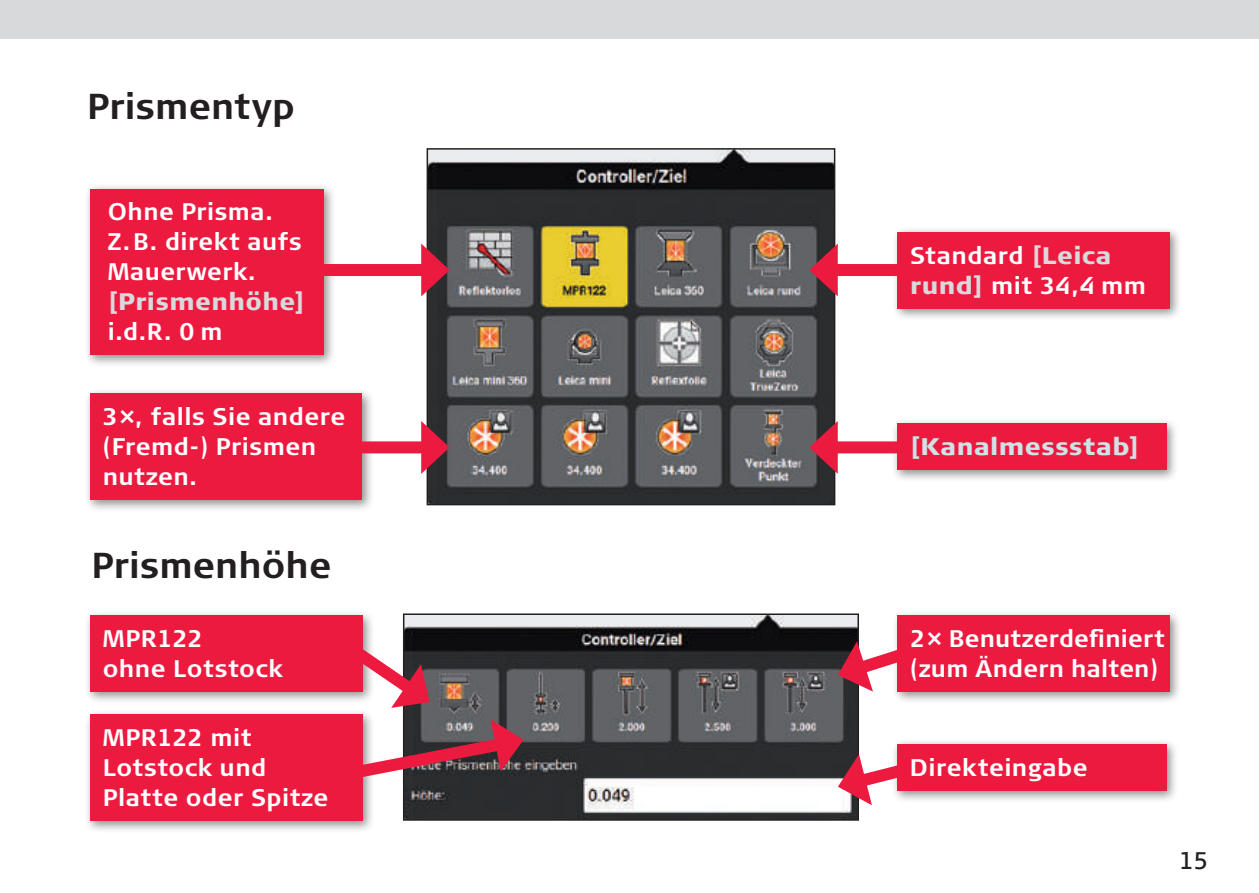
<style>
.page{position:relative;width:1259px;height:893px;background:#fff}
.page>*{position:absolute;margin:0;border:0;box-sizing:border-box;transform-origin:0 0}
.t1{font:700 36px "Signa Column";letter-spacing:.005em;color:#231f20}
.t2{font:700 24px/30px "Signa Column";letter-spacing:.02em;color:#fff}
.t3{font:900 24px "Signa Column";letter-spacing:.02em;color:#cee3e6}
.t4{font:900 24px "Signa Column";letter-spacing:.02em;color:#d8d9db}
.t5{font:24px "Signa Column";color:#231f20}
.s1{font-family:"Signa Caps"}
.s2{font-weight:900;color:#d8d9db}
</style>
<div class="page">
<div style="left:0;top:0;width:1259px;height:38px;background:#d8d9db"></div>
<img style="left:429px;top:151px;width:403px;height:351px">
<div style="left:426px;top:148px;width:409px;height:357px;border:2px solid #231f20"></div>
<img style="left:406px;top:616px;width:450px;height:202px">
<div style="left:403px;top:613px;width:456px;height:208px;border:2px solid #231f20"></div>
<div style="left:84px;top:183px;width:252px;height:185px;background:#231f20;opacity:.5"></div>
<div style="left:90px;top:189px;width:233px;height:166px;background:#ed1a40"></div>
<div style="left:84px;top:388px;width:290px;height:125px;background:#231f20;opacity:.5"></div>
<div style="left:90px;top:394px;width:271px;height:106px;background:#ed1a40"></div>
<div style="left:891px;top:226px;width:291px;height:95px;background:#231f20;opacity:.5"></div>
<div style="left:897px;top:232px;width:272px;height:76px;background:#ed1a40"></div>
<div style="left:891px;top:609px;width:291px;height:95px;background:#231f20;opacity:.5"></div>
<div style="left:897px;top:615px;width:272px;height:77px;background:#ed1a40"></div>
<div style="left:84px;top:609px;width:290px;height:95px;background:#231f20;opacity:.5"></div>
<div style="left:90px;top:615px;width:272px;height:77px;background:#ed1a40"></div>
<div style="left:84px;top:708px;width:290px;height:126px;background:#231f20;opacity:.5"></div>
<div style="left:90px;top:714px;width:272px;height:107px;background:#ed1a40"></div>
<div style="left:891px;top:417px;width:288px;height:66px;background:#231f20;opacity:.5"></div>
<div style="left:897px;top:423px;width:269px;height:47px;background:#ed1a40"></div>
<div style="left:891px;top:738px;width:288px;height:66px;background:#231f20;opacity:.5"></div>
<div style="left:897px;top:744px;width:269px;height:47px;background:#ed1a40"></div>
<div style="left:319px;top:264px;width:113px;height:12px;background:#ed1a40"></div>
<svg style="left:421px;top:244px;width:28px;height:52px"></svg>
<div style="left:827px;top:264px;width:113px;height:12px;background:#ed1a40"></div>
<svg style="left:809px;top:244px;width:29px;height:52px"></svg>
<div style="left:344px;top:441px;width:88px;height:12px;background:#ed1a40"></div>
<svg style="left:421px;top:421px;width:28px;height:53px"></svg>
<svg style="left:362px;top:719px;width:161px;height:69px"></svg>
<svg style="left:334px;top:631px;width:97px;height:78px"></svg>
<div style="left:827px;top:441px;width:80px;height:12px;background:#ed1a40"></div>
<svg style="left:809px;top:421px;width:29px;height:53px"></svg>
<svg style="left:838px;top:638px;width:59px;height:54px"></svg>
<svg style="left:838px;top:754px;width:78px;height:51px"></svg>
<h1 class="t1" style="left:87px;top:85px;width:209px">Prismentyp</h1>
<p class="t2" style="left:108px;top:197px;width:196px">Ohne Prisma.<br>Z.B. direkt aufs<br>Mauerwerk.</p>
<p class="t4" style="left:108px;top:287px;width:199px">[Prismenhöhe]</p>
<p class="t2" style="left:108px;top:317px;width:116px">i.d.R. 0 m</p>
<p class="t2" style="left:103px;top:401px;width:244px">3<span class="s1">×,</span> falls Sie andere (Fremd-) Prismen nutzen.</p>
<h1 class="t1" style="left:91px;top:544px;width:241px">Prismenhöhe</h1>
<p class="t2" style="left:103px;top:623px;width:181px">MPR122<br>ohne Lotstock</p>
<p class="t2" style="left:103px;top:722px;width:227px">MPR122 mit<br>Lotstock und<br>Platte oder Spitze</p>
<p class="t2" style="left:910px;top:240px;width:237px">Standard <span class="s2">[Leica rund]</span> mit 34,4 mm</p>
<p class="t3" style="left:910px;top:432px;width:231px">[Kanalmessstab]</p>
<p class="t2" style="left:910px;top:623px;width:256px">2<span class="s1">×</span> Benutzerdefiniert (zum Ändern halten)</p>
<p class="t2" style="left:910px;top:752px;width:179px">Direkteingabe</p>
<p class="t5" style="left:1179px;top:847px;width:30px">15</p>
</div>
